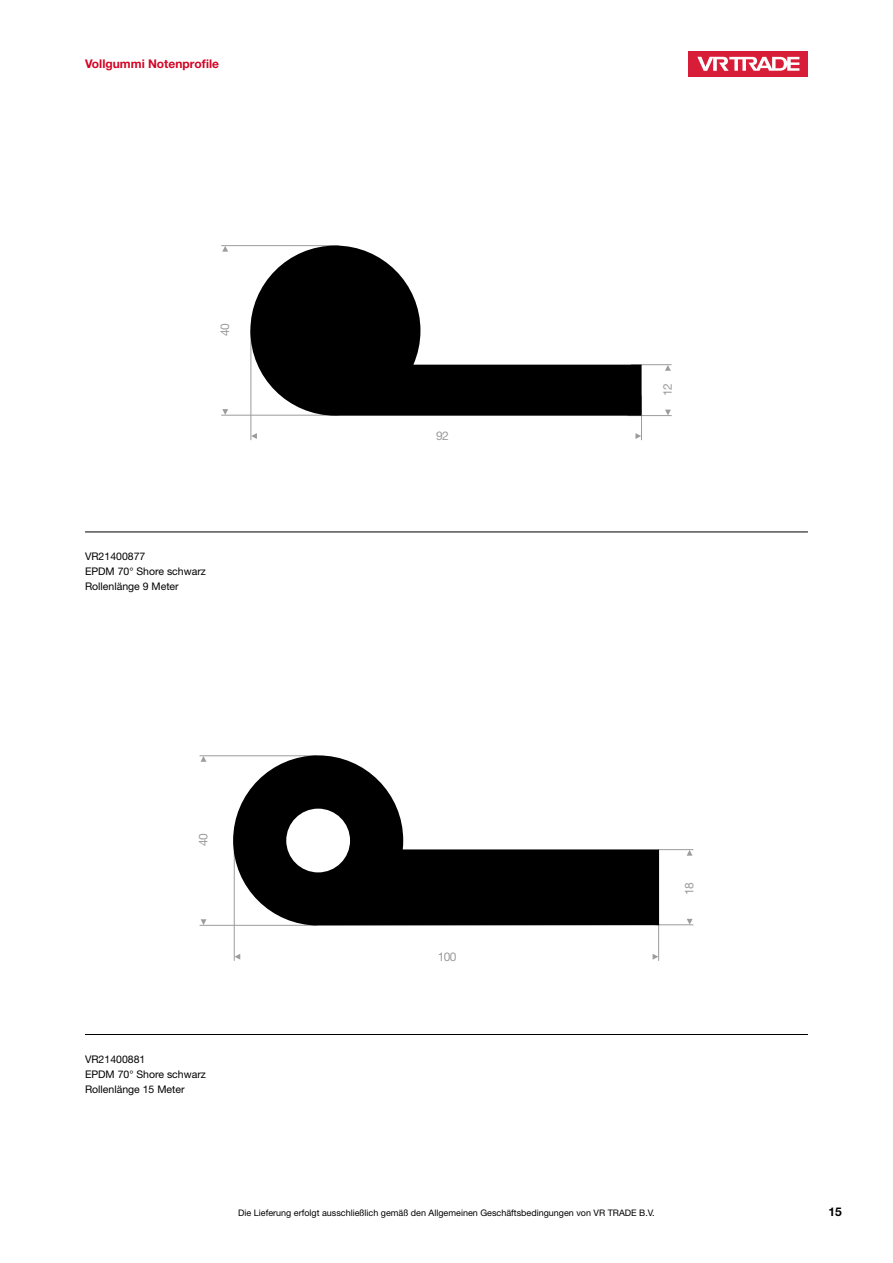
<style>
.page{position:relative;width:893px;height:1263px;background:#fff}
.page>*{position:absolute;margin:0;border:0;box-sizing:border-box;transform-origin:0 0}
.t1{font:700 12px "Helvetica Neue LT Std";color:#d40324}
.t2{font:12px "Helvetica Neue LT Std";letter-spacing:-.05em;color:#9c9c9d}
.t3{font:700 12px "Helvetica Neue LT Std";color:#000}
.t4{font:10.5px/15px "Helvetica Neue LT Std";color:#000}
.t5{font:9px "Helvetica Neue LT Std";color:#000}
</style>
<div class="page">
<div style="left:689px;top:51px;width:119px;height:26px;background:#d81d39"></div>
<svg style="left:697px;top:57px;width:102px;height:14px"></svg>
<hr style="left:234px;top:839px;width:1px;height:122px;background:#9c9c9d">
<hr style="left:658px;top:924px;width:1px;height:37px;background:#9c9c9d">
<hr style="left:659px;top:849px;width:34px;height:1px;background:#9c9c9d">
<hr style="left:655px;top:924px;width:38px;height:1px;background:#9c9c9d">
<hr style="left:200px;top:755px;width:117px;height:1px;background:#9c9c9d">
<hr style="left:200px;top:925px;width:117px;height:1px;background:#9c9c9d">
<svg style="left:201px;top:919px;width:5px;height:6px"></svg>
<svg style="left:201px;top:756px;width:5px;height:6px"></svg>
<svg style="left:687px;top:919px;width:6px;height:6px"></svg>
<svg style="left:687px;top:850px;width:5px;height:6px"></svg>
<svg style="left:653px;top:954px;width:5px;height:6px"></svg>
<svg style="left:234px;top:954px;width:6px;height:6px"></svg>
<svg style="left:233px;top:755px;width:426px;height:170px;fill:#000"></svg>
<hr style="left:251px;top:329px;width:1px;height:111px;background:#9c9c9d">
<hr style="left:641px;top:396px;width:1px;height:44px;background:#9c9c9d">
<hr style="left:631px;top:364px;width:41px;height:1px;background:#9c9c9d">
<hr style="left:628px;top:415px;width:44px;height:1px;background:#9c9c9d">
<hr style="left:221px;top:245px;width:118px;height:1px;background:#9c9c9d">
<hr style="left:221px;top:415px;width:118px;height:1px;background:#9c9c9d">
<svg style="left:222px;top:409px;width:6px;height:6px"></svg>
<svg style="left:222px;top:246px;width:6px;height:6px"></svg>
<svg style="left:665px;top:410px;width:6px;height:5px"></svg>
<svg style="left:665px;top:365px;width:6px;height:6px"></svg>
<svg style="left:635px;top:433px;width:6px;height:6px"></svg>
<svg style="left:251px;top:433px;width:6px;height:6px"></svg>
<svg style="left:250px;top:246px;width:392px;height:170px;fill:#000"></svg>
<hr style="left:85px;top:1034px;width:723px;height:1px;background:#000">
<hr style="left:85px;top:531px;width:723px;height:1px;background:#000">
<p class="t1" style="left:85px;top:56px;width:135px">Vollgummi Notenprofile</p>
<p class="t2" style="left:218px;top:336px;width:14px;rotate:-90deg">40</p>
<p class="t4" style="left:85px;top:549px;width:122px">VR21400877<br>EPDM 70° Shore schwarz<br>Rollenlänge 9 Meter</p>
<p class="t2" style="left:436px;top:429px;width:14px">92</p>
<p class="t2" style="left:660px;top:396px;width:14px;rotate:-90deg">12</p>
<p class="t2" style="left:196px;top:846px;width:14px;rotate:-90deg">40</p>
<p class="t4" style="left:85px;top:1051px;width:122px">VR21400881<br>EPDM 70° Shore schwarz<br>Rollenlänge 15 Meter</p>
<p class="t2" style="left:438px;top:949px;width:20px">100</p>
<p class="t2" style="left:682px;top:895px;width:14px;rotate:-90deg">18</p>
<p class="t5" style="left:238px;top:1207px;width:418px">Die Lieferung erfolgt ausschließlich gemäß den Allgemeinen Geschäftsbedingungen von VR TRADE B.V.</p>
<p class="t3" style="left:829px;top:1204px;width:15px">15</p>
</div>
